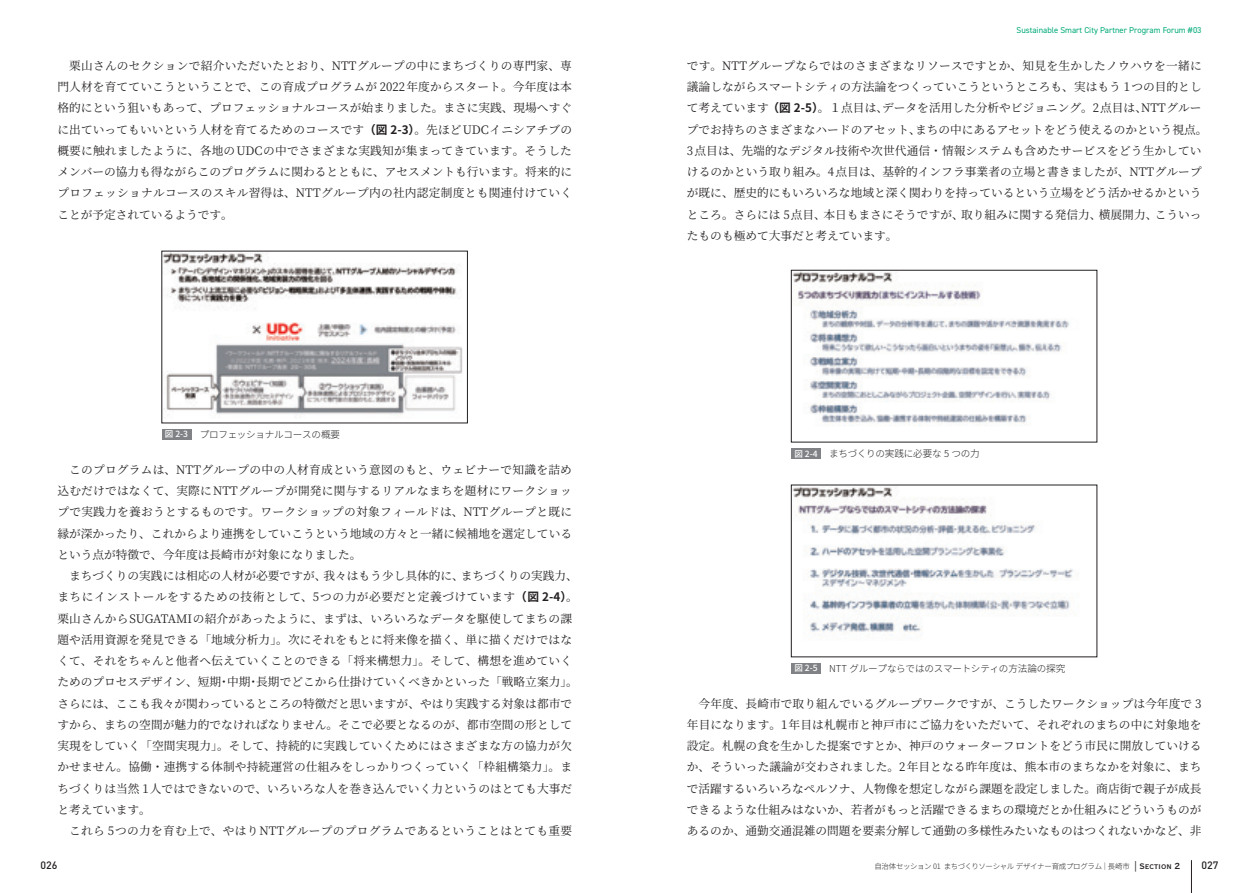
<style>
.page{position:relative;width:1259px;height:893px;background:#fff}
.page>*{position:absolute;margin:0;border:0;box-sizing:border-box;transform-origin:0 0}
.t1{font:11.7px/21.3px "Noto Serif JP";letter-spacing:.005em;color:#231f20;text-align:justify}
.t2{font:11.7px "Noto Serif JP";letter-spacing:.025em;color:#231f20}
.t3{font:500 10.65px "DIN Pro";color:#231f20}
.t4{font:300 9.6px "Noto Sans JP";letter-spacing:-.02em;color:#231f20}
.t5{font:8.55px "DIN2014";color:#00aa78}
.t6{font:300 7.5px "Noto Sans JP";letter-spacing:-.045em;color:#231f20}
.s1{font-family:"Noto Sans JP";font-weight:700}
.s2{font-weight:500;font-size:8.55px;color:#fff}
.s3{font-family:"Copperplate Gothic Std 29 BC";font-weight:400;font-size:10.65px}
.s4{font-family:"Copperplate Gothic Std 30 BC";font-weight:400;font-size:10.65px}
.s5{font-family:"Copperplate Gothic Std 30 BC";font-weight:400;font-size:11.7px}
</style>
<div class="page">
<hr style="left:1191px;top:860px;width:1px;height:33px;background:#231f20">
<img style="left:164px;top:253px;width:299px;height:165px">
<div style="left:162px;top:429px;width:29px;height:10px;background:#808285"></div>
<img style="left:793px;top:272px;width:276px;height:154px">
<div style="left:791px;top:270px;width:306px;height:172px;border:1px solid #231f20"></div>
<div style="left:791px;top:448px;width:30px;height:10px;background:#808285"></div>
<img style="left:793px;top:487px;width:285px;height:146px">
<div style="left:791px;top:663px;width:30px;height:10px;background:#808285"></div>
<p class="t1" style="left:57px;top:55px;width:516px;text-indent:12px">栗山さんのセクションで紹介いただいたとおり、NTTグループの中にまちづくりの専門家、専門人材を育てていこうということで、この育成プログラムが 2022年度からスタート。今年度は本格的にという狙いもあって、プロフェッショナルコースが始まりました。まさに実践、現場へすぐに出ていってもいいという人材を育てるためのコースです<span class="s1">（図 2-3）</span>。先ほどUDCイニシアチブの概要に触れましたように、各地のUDCの中でさまざまな実践知が集まってきています。そうしたメンバーの協力も得ながらこのプログラムに関わるとともに、アセスメントも行います。将来的にプロフェッショナルコースのスキル習得は、NTTグループ内の社内認定制度とも関連付けていくことが予定されているようです。</p>
<p class="t4" style="left:165px;top:429px;width:177px"><span class="s2">図 2-3</span> プロフェッショナルコースの概要</p>
<p class="t4" style="left:162px;top:429px;width:40px">　　　　</p>
<p class="t1" style="left:57px;top:459px;width:516px;text-indent:12px">このプログラムは、NTTグループの中の人材育成という意図のもと、ウェビナーで知識を詰め込むだけではなくて、実際にNTTグループが開発に関与するリアルなまちを題材にワークショップで実践力を養おうとするものです。ワークショップの対象フィールドは、NTTグループと既に縁が深かったり、これからより連携をしていこうという地域の方々と一緒に候補地を選定しているという点が特徴で、今年度は長崎市が対象になりました。</p>
<p class="t1" style="left:57px;top:565px;width:522px;text-align:left;text-indent:12px">まちづくりの実践には相応の人材が必要ですが、我々はもう少し具体的に、まちづくりの実践力、まちにインストールをするための技術として、5つの力が必要だと定義づけています<span class="s1">（図 2-4）</span>。栗山さんからSUGATAMIの紹介があったように、まずは、いろいろなデータを駆使してまちの課題や活用資源を発見できる「地域分析力」。次にそれをもとに将来像を描く、単に描くだけではなくて、それをちゃんと他者へ伝えていくことのできる「将来構想力」。そして、構想を進めていくためのプロセスデザイン、短期・中期・長期でどこから仕掛けていくべきかといった「戦略立案力」。さらには、ここも我々が関わっているところの特徴だと思いますが、やはり実践する対象は都市ですから、まちの空間が魅力的でなければなりません。そこで必要となるのが、都市空間の形として実現をしていく「空間実現力」。そして、持続的に実践していくためにはさまざまな方の協力が欠かせません。協働・連携する体制や持続運営の仕組みをしっかりつくっていく「枠組構築力」。まちづくりは当然 1人ではできないので、いろいろな人を巻き込んでいく力というのはとても大事だと考えています。</p>
<p class="t2" style="left:69px;top:824px;width:504px">これら 5つの力を育む上で、やはりNTTグループのプログラムであるということはとても重要</p>
<p class="t5" style="left:1016px;top:24px;width:187px">Sustainable Smart City Partner Program Forum #03</p>
<p class="t1" style="left:687px;top:55px;width:522px;text-align:left">です。NTTグループならではのさまざまなリソースですとか、知見を生かしたノウハウを一緒に議論しながらスマートシティの方法論をつくっていこうというところも、実はもう 1つの目的として考えています<span class="s1">（図 2-5）</span>。１点目は、データを活用した分析やビジョニング。2点目は、NTTグループでお持ちのさまざまなハードのアセット、まちの中にあるアセットをどう使えるのかという視点。3点目は、先端的なデジタル技術や次世代通信・情報システムも含めたサービスをどう生かしていけるのかという取り組み。4点目は、基幹的インフラ事業者の立場と書きましたが、NTTグループが既に、歴史的にもいろいろな地域と深く関わりを持っているという立場をどう活かせるかというところ。さらには 5点目、本日もまさにそうですが、取り組みに関する発信力、横展開力、こういったものも極めて大事だと考えています。</p>
<p class="t4" style="left:794px;top:448px;width:187px"><span class="s2">図 2-4</span> まちづくりの実践に必要な 5 つの力</p>
<p class="t4" style="left:791px;top:448px;width:40px">　　　　</p>
<p class="t4" style="left:794px;top:663px;width:272px"><span class="s2">図 2-5</span> NTT グループならではのスマートシティの方法論の探究</p>
<p class="t4" style="left:791px;top:663px;width:40px">　　　　</p>
<p class="t1" style="left:687px;top:693px;width:516px;text-indent:12px">今年度、長崎市で取り組んでいるグループワークですが、こうしたワークショップは今年度で 3年目になります。1年目は札幌市と神戸市にご協力をいただいて、それぞれのまちの中に対象地を設定。札幌の食を生かした提案ですとか、神戸のウォーターフロントをどう市民に開放していけるか、そういった議論が交わされました。2年目となる昨年度は、熊本市のまちなかを対象に、まちで活躍するいろいろなペルソナ、人物像を想定しながら課題を設定しました。商店街で親子が成長できるような仕組みはないか、若者がもっと活躍できるまちの環境だとか仕組みにどういうものがあるのか、通勤交通混雑の問題を要素分解して通勤の多様性みたいなものはつくれないかなど、非</p>
<p class="t3" style="left:40px;top:856px;width:18px">026</p>
<p class="t6" style="left:874px;top:862px;width:307px">自治体セッション 01 まちづくりソーシャル デザイナー育成プログラム｜長崎市 <span class="s3">|</span> <span class="s4">Section</span> <span class="s5">2</span></p>
<p class="t3" style="left:1201px;top:856px;width:18px">027</p>
</div>
